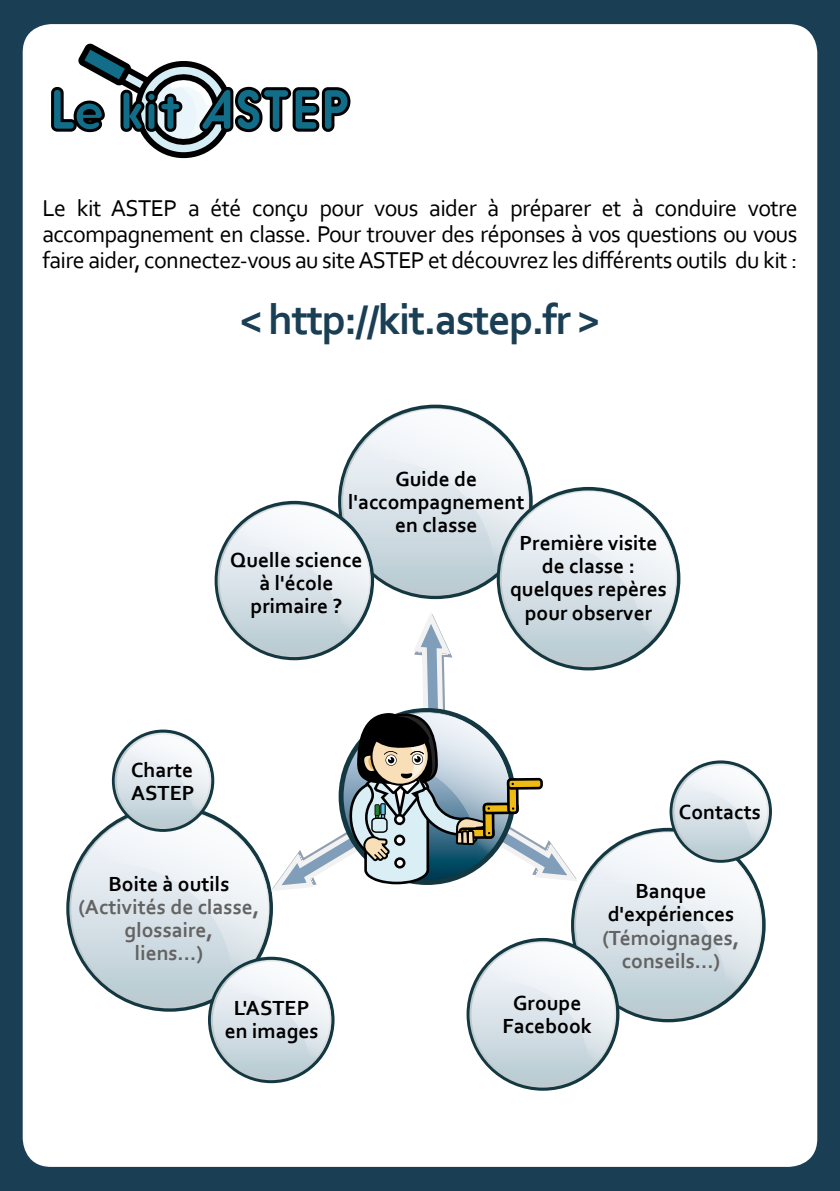
<style>
.page{position:relative;width:840px;height:1191px;background:#fff}
.page>*{position:absolute;margin:0;border:0;box-sizing:border-box;transform-origin:0 0}
.t1{font:700 44px "Corbel";letter-spacing:-.035em;color:#1a3f55}
.t2{font:24px/26px "Corbel";letter-spacing:-.025em;color:#000;text-align:justify}
.t3{font:700 21.4px/23px "Corbel";color:#000;text-align:center}
.t4{font:700 21.4px/23px "Corbel";color:#636363;text-align:center}
</style>
<div class="page">
<div style="left:0;top:0;width:839px;height:1191px;background:#1a3f55"></div>
<div style="left:23px;top:24px;width:793px;height:1142px;background:#fff;border-radius:28px"></div>
<svg style="left:51px;top:43px;width:299px;height:116px"></svg>
<div style="left:211px;top:960px;width:120px;height:120px;background:#bcccd2;border-radius:50%"></div>
<div style="left:469px;top:941px;width:146px;height:146px;background:#bccdd3;border-radius:50%"></div>
<svg style="left:78px;top:408px;width:690px;height:663px"></svg>
<p class="t2" style="left:42px;top:195px;width:756px">Le kit ASTEP a été conçu pour vous aider à préparer et à conduire votre accompagnement en classe. Pour trouver des réponses à vos questions ou vous faire aider, connectez-vous au site ASTEP et découvrez les différents outils du kit :</p>
<h1 class="t1" style="left:239px;top:293px;width:362px">&lt; http://kit.astep.fr &gt;</h1>
<p class="t3" style="left:348px;top:466px;width:178px">Guide de l'accompagnement en classe</p>
<p class="t3" style="left:230px;top:547px;width:134px">Quelle science à l'école primaire ?</p>
<p class="t3" style="left:131px;top:758px;width:65px;text-align:left">Charte<br>ASTEP</p>
<p class="t3" style="left:108px;top:871px;width:122px">Boite à outils</p>
<p class="t4" style="left:78px;top:894px;width:182px">(Activités de classe, glossaire,<br>liens...)</p>
<p class="t3" style="left:225px;top:995px;width:95px">L'ASTEP en images</p>
<p class="t3" style="left:510px;top:531px;width:158px">Première visite de classe : quelques repères pour observer</p>
<p class="t3" style="left:678px;top:800px;width:83px">Contacts</p>
<p class="t3" style="left:502px;top:990px;width:91px">Groupe<br>Facebook</p>
<p class="t3" style="left:607px;top:879px;width:128px">Banque d'expériences</p>
<p class="t4" style="left:602px;top:925px;width:138px">(Témoignages, conseils...)</p>
</div>
